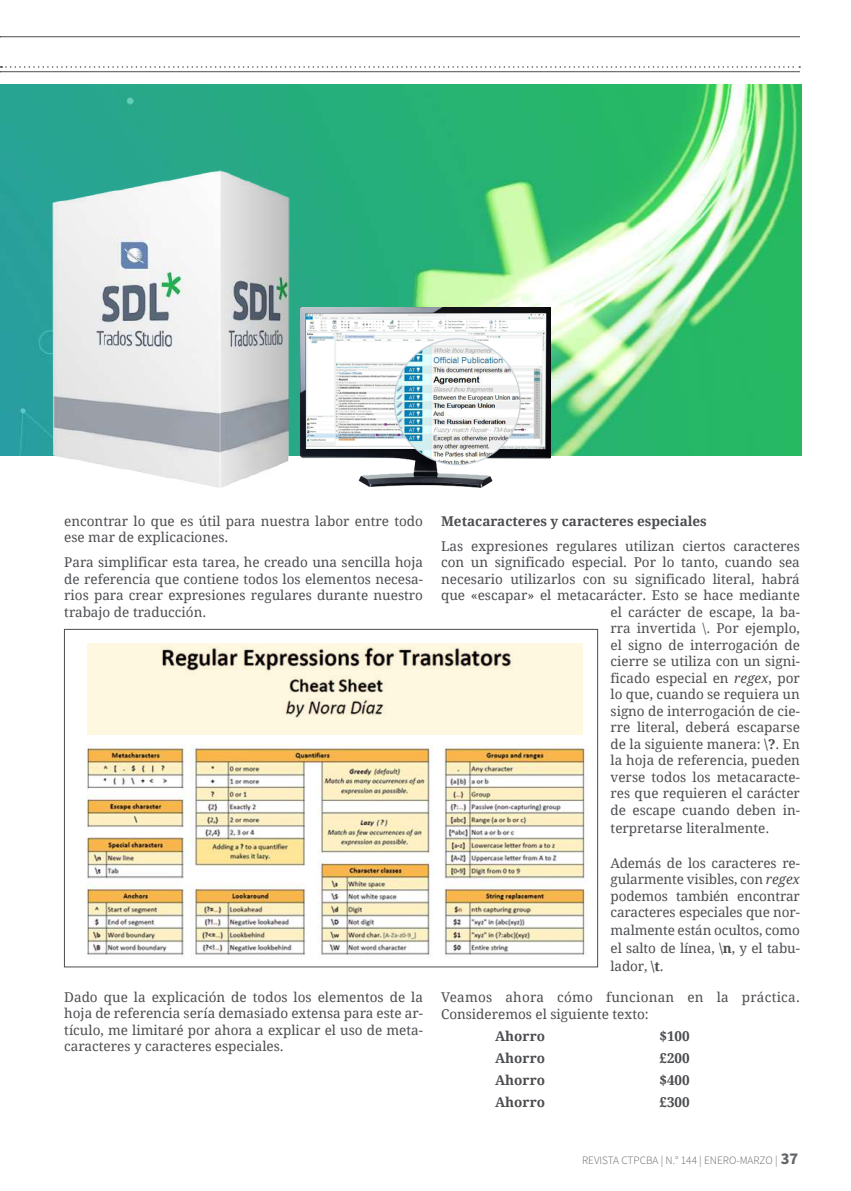
<style>
.page{position:relative;width:851px;height:1191px;background:#fff}
.page>*{position:absolute;margin:0;border:0;box-sizing:border-box;transform-origin:0 0}
.t1{font:13.5px/16.5px "Droid Serif";color:#4b4d50;text-align:justify}
.t2{font:700 13.5px "Droid Serif";color:#4b4d50}
.t3{font:300 11.25px "Source Sans Pro";color:#636569}
.s1{font-weight:700}
.s2{font-style:italic}
.s3{font-weight:700;font-size:16.5px}
</style>
<div class="page">
<img style="left:0;top:84px;width:800px;height:372px">
<hr style="left:0;top:36px;width:799px;height:1px;background:#4b4d50">
<svg style="left:0;top:66px;width:800px;height:6px"></svg>
<img style="left:86px;top:734px;width:505px;height:224px">
<img style="left:300px;top:307px;width:250px;height:181px">
<img style="left:47px;top:163px;width:250px;height:325px">
<div style="left:87px;top:643px;width:496px;height:91px;background:#fff8e0"></div>
<p class="t1" style="left:64px;top:513px;width:360px">encontrar lo que es útil para nuestra labor entre todo ese mar de explicaciones.</p>
<p class="t1" style="left:64px;top:554px;width:360px">Para simplificar esta tarea, he creado una sencilla hoja de referencia que contiene todos los elementos necesa&shy;rios para crear expresiones regulares durante nuestro trabajo de traducción.</p>
<p class="t1" style="left:64px;top:989px;width:360px">Dado que la explicación de todos los elementos de la hoja de referencia sería demasiado extensa para este ar&shy;tículo, me limitaré por ahora a explicar el uso de meta&shy;caracteres y caracteres especiales.</p>
<p class="t1" style="left:441px;top:508px;width:360px;line-height:25px"><span class="s1">Metacaracteres y caracteres especiales<br></span>Las expresiones regulares utilizan ciertos caracteres</p>
<p class="t1" style="left:441px;top:554px;width:360px;text-align:right">con un significado especial. Por lo tanto, cuando sea necesario utilizarlos con su significado literal, habrá que «escapar» el metacarácter. Esto se hace mediante el carácter de escape, la ba-<br>rra invertida \. Por ejemplo,<br>el signo de interrogación de<br>cierre se utiliza con un signi-<br>ficado especial en <span class="s2">regex</span>, por<br>lo que, cuando se requiera un<br>signo de interrogación de cie-<br>rre literal, deberá escaparse<br>de la siguiente manera: <span class="s1">\?</span>. En<br>la hoja de referencia, pueden<br>verse todos los metacaracte-<br>res que requieren el carácter<br>de escape cuando deben in-</p>
<p class="t1" style="left:610px;top:820px;width:160px">terpretarse literalmente.</p>
<p class="t1" style="left:610px;top:855px;width:191px">Además de los caracteres re&shy;gularmente visibles, con <span class="s2">regex </span>podemos también encontrar caracteres especiales que nor-</p>
<p class="t1" style="left:610px;top:921px;width:191px;line-height:18px">malmente están ocultos, como el salto de línea, <span class="s1">\n</span>, y el tabu&shy;lador, <span class="s1">\t</span>.</p>
<p class="t1" style="left:441px;top:989px;width:360px">Veamos ahora cómo funcionan en la práctica.<br>Consideremos el siguiente texto:</p>
<p class="t2" style="left:495px;top:1028px;width:51px">Ahorro</p>
<p class="t2" style="left:659px;top:1028px;width:32px">$100</p>
<p class="t2" style="left:495px;top:1050px;width:51px">Ahorro</p>
<p class="t2" style="left:659px;top:1050px;width:32px">£200</p>
<p class="t2" style="left:495px;top:1072px;width:51px">Ahorro</p>
<p class="t2" style="left:659px;top:1072px;width:32px">$400</p>
<p class="t2" style="left:495px;top:1094px;width:51px">Ahorro</p>
<p class="t2" style="left:659px;top:1094px;width:32px">£300</p>
<p class="t3" style="left:582px;top:1153px;width:218px">REVISTA CTPCBA | N.° 144 | ENERO-MARZO | <span class="s3">37</span></p>
</div>
